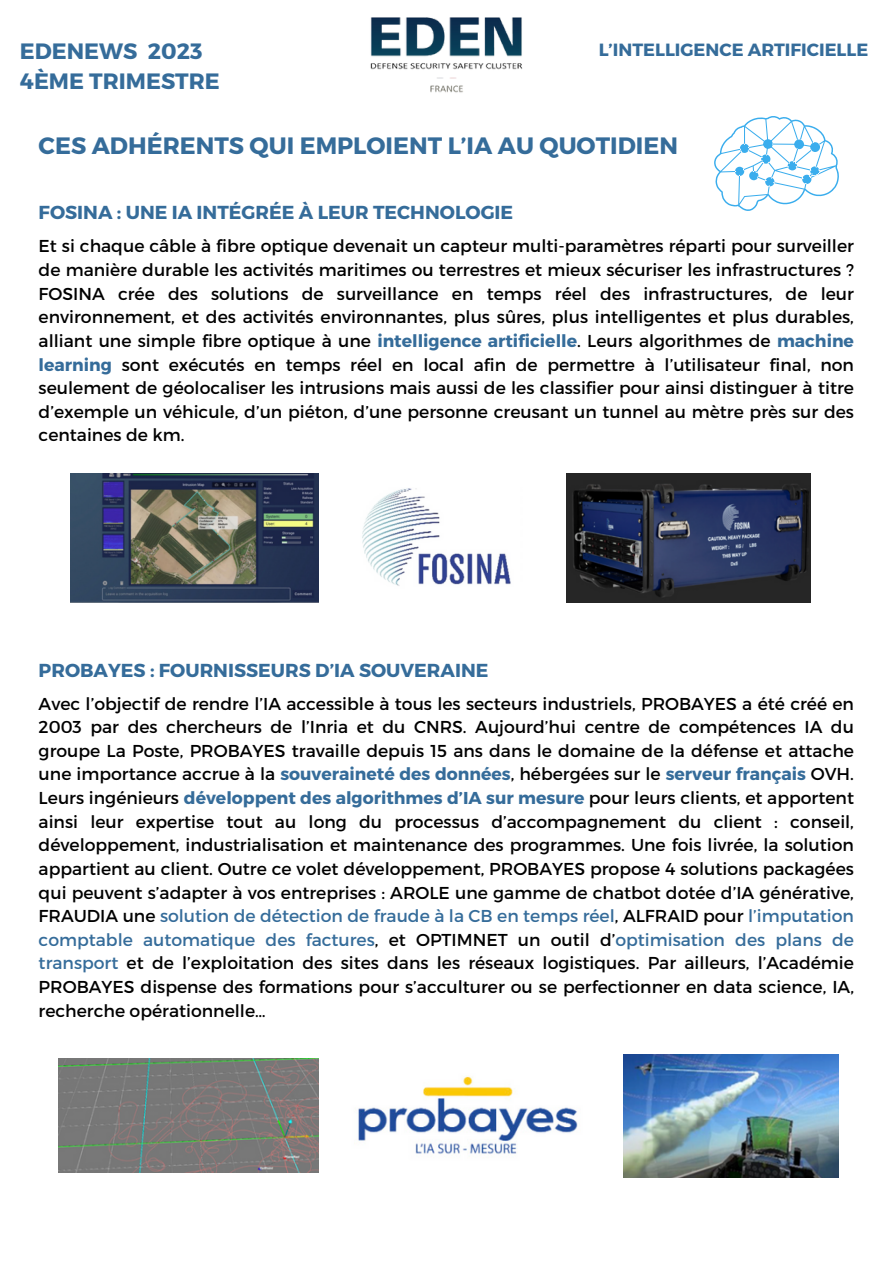
<style>
.page{position:relative;width:893px;height:1264px;background:#fff}
.page>*{position:absolute;margin:0;border:0;box-sizing:border-box;transform-origin:0 0}
.t1{font:700 23.7px "Montserrat";color:#356c9a}
.t2{font:700 22.2px "Montserrat";color:#356c9a}
.t3{font:700 18.75px "Montserrat";color:#356c9a}
.t4{font:700 17.7px "Montserrat";color:#356c9a}
.t5{font:17.25px/23.5px "Montserrat";color:#000;text-align:justify}
.s1{font-weight:700;color:#356c9a}
.s2{color:#356c9a}
</style>
<div class="page">
<img style="left:370px;top:17px;width:153px;height:76px">
<svg style="left:714px;top:116px;width:124px;height:95px"></svg>
<img style="left:362px;top:488px;width:149px;height:98px">
<img style="left:566px;top:473px;width:244px;height:129px">
<img style="left:70px;top:473px;width:249px;height:129px">
<img style="left:358px;top:1076px;width:220px;height:80px">
<img style="left:623px;top:1054px;width:215px;height:123px">
<img style="left:59px;top:1058px;width:259px;height:114px">
<p class="t2" style="left:20px;top:36px;width:184px">EDENEWS 2023</p>
<p class="t2" style="left:20px;top:67px;width:201px">4ÈME TRIMESTRE</p>
<p class="t4" style="left:598px;top:38px;width:271px">L’INTELLIGENCE ARTIFICIELLE</p>
<p class="t1" style="left:39px;top:130px;width:640px">CES ADHÉRENTS QUI EMPLOIENT L’IA AU QUOTIDIEN</p>
<p class="t3" style="left:39px;top:200px;width:476px">FOSINA : UNE IA INTÉGRÉE À LEUR TECHNOLOGIE</p>
<p class="t5" style="left:39px;top:234px;width:816px">Et si chaque câble à fibre optique devenait un capteur multi-paramètres réparti pour surveiller de manière durable les activités maritimes ou terrestres et mieux sécuriser les infrastructures ?<br>FOSINA crée des solutions de surveillance en temps réel des infrastructures, de leur environnement, et des activités environnantes, plus sûres, plus intelligentes et plus durables, alliant une simple fibre optique à une <span class="s1">intelligence artificielle</span>. Leurs algorithmes de <span class="s1">machine learning</span> sont exécutés en temps réel en local afin de permettre à l’utilisateur final, non seulement de géolocaliser les intrusions mais aussi de les classifier pour ainsi distinguer à titre d’exemple un véhicule, d’un piéton, d’une personne creusant un tunnel au mètre près sur des centaines de km.</p>
<p class="t3" style="left:39px;top:658px;width:451px">PROBAYES : FOURNISSEURS D’IA SOUVERAINE</p>
<p class="t5" style="left:39px;top:691px;width:816px">Avec l’objectif de rendre l’IA accessible à tous les secteurs industriels, PROBAYES a été créé en 2003 par des chercheurs de l’Inria et du CNRS. Aujourd’hui centre de compétences IA du groupe La Poste, PROBAYES travaille depuis 15 ans dans le domaine de la défense et attache une importance accrue à la <span class="s1">souveraineté des données</span>, hébergées sur le <span class="s1">serveur français</span> OVH.<br>Leurs ingénieurs <span class="s1">développent des algorithmes d’IA sur mesure</span> pour leurs clients, et apportent ainsi leur expertise tout au long du processus d’accompagnement du client : conseil, développement, industrialisation et maintenance des programmes. Une fois livrée, la solution appartient au client. Outre ce volet développement, PROBAYES propose 4 solutions packagées qui peuvent s’adapter à vos entreprises : AROLE une gamme de chatbot dotée d’IA générative, FRAUDIA une <span class="s2">solution de détection de fraude à la CB en temps réel</span>, ALFRAID pour <span class="s2">l’imputation comptable automatique des factures</span>, et OPTIMNET un outil d’<span class="s2">optimisation des plans de transport</span> et de l’exploitation des sites dans les réseaux logistiques. Par ailleurs, l’Académie PROBAYES dispense des formations pour s’acculturer ou se perfectionner en data science, IA, recherche opérationnelle…</p>
</div>
